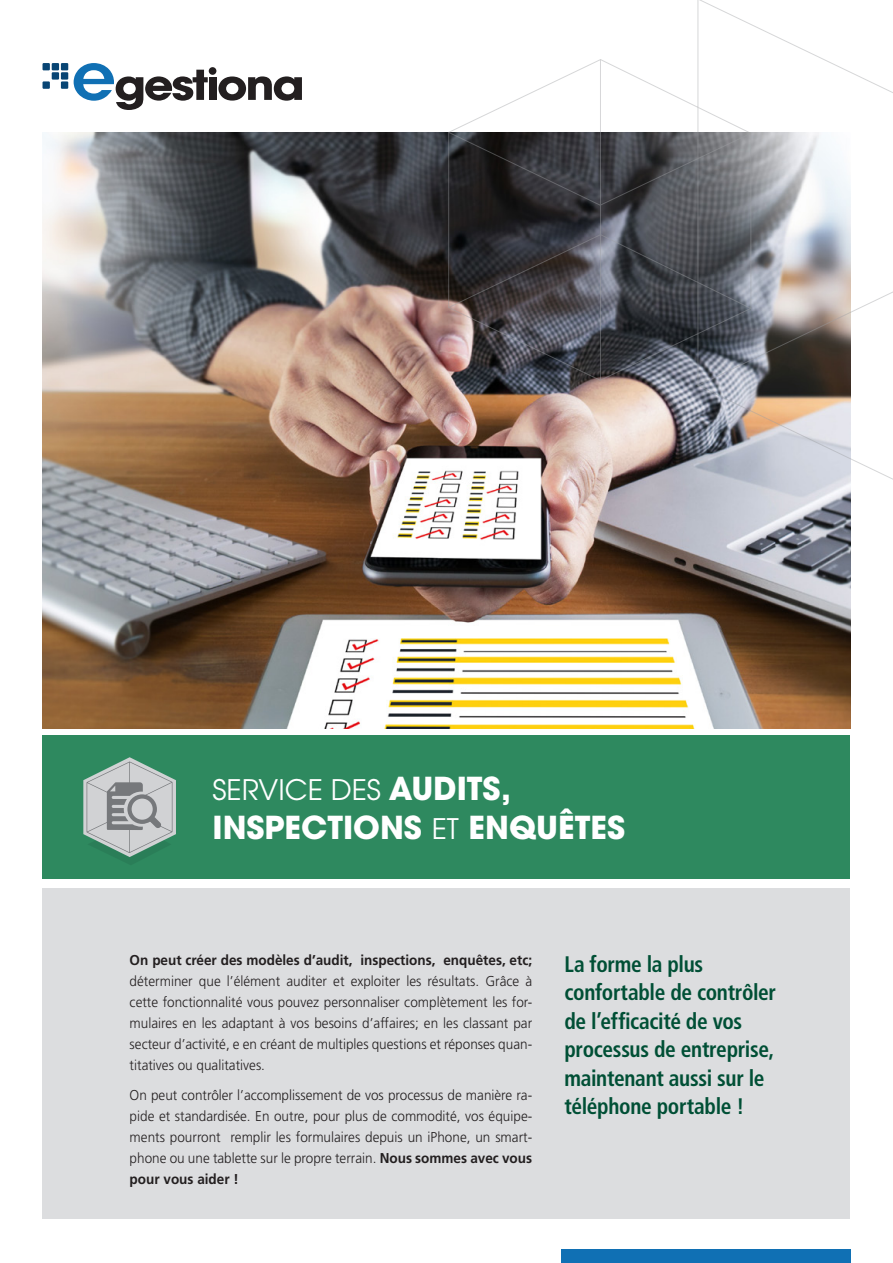
<style>
.page{position:relative;width:893px;height:1263px;background:#fff}
.page>*{position:absolute;margin:0;border:0;box-sizing:border-box;transform-origin:0 0}
.t1{font:700 31.5px "Avant Garde";color:#fff}
.t2{font:28.2px "Avant Garde";color:#fff}
.t3{font:700 condensed 22.5px/28.5px "Frutiger LT Std";letter-spacing:-.015em;color:#004f35;scale:.95 1}
.t4{font:300 14.25px/21px "Frutiger LT Std";color:#231f20;text-align:justify;scale:.95 1}
.t5{font:700 14.25px "Frutiger LT Std";color:#231f20;scale:.95 1}
.s1{font-weight:700;font-size:31.5px}
.s2{font-weight:400;font-size:28.2px}
.s3{font-weight:700}
</style>
<div class="page">
<img style="left:43px;top:132px;width:807px;height:596px">
<img style="left:447px;top:0;width:446px;height:547px">
<div style="left:209px;top:77px;width:7px;height:23px;background:#231f20"></div>
<svg style="left:218px;top:76px;width:84px;height:25px"></svg>
<div style="left:43px;top:63px;width:7px;height:7px;background:#084574"></div>
<div style="left:52px;top:63px;width:7px;height:7px;background:#084574"></div>
<div style="left:61px;top:63px;width:7px;height:7px;background:#084574"></div>
<div style="left:52px;top:72px;width:7px;height:8px;background:#084574"></div>
<div style="left:61px;top:72px;width:7px;height:8px;background:#084574"></div>
<div style="left:43px;top:81px;width:7px;height:8px;background:#084574"></div>
<div style="left:61px;top:81px;width:7px;height:8px;background:#084574"></div>
<svg style="left:74px;top:63px;width:134px;height:47px"></svg>
<div style="left:209px;top:67px;width:7px;height:8px;background:#231f20;border-radius:50%"></div>
<div style="left:43px;top:888px;width:807px;height:330px;background:#dcdddf"></div>
<div style="left:561px;top:1250px;width:289px;height:13px;background:#1070b4"></div>
<div style="left:43px;top:736px;width:807px;height:143px;background:#2e895f"></div>
<svg style="left:83px;top:757px;width:93px;height:108px"></svg>
<h2 class="t2" style="left:213px;top:772px;width:300px">SERVICE DES <span class="s1">AUDITS,</span></h2>
<h1 class="t1" style="left:213px;top:807px;width:414px">INSPECTIONS <span class="s2">ET</span> ENQUÊTES</h1>
<p class="t5" style="left:130px;top:952px;width:425px">On peut créer des modèles d’audit, inspections, enquêtes, etc;</p>
<p class="t4" style="left:130px;top:971px;width:425px">déterminer que l’élément auditer et exploiter les résultats. Grâce à cette fonctionnalité vous pouvez personnaliser complètement les for&shy;mulaires en les adaptant à vos besoins d’affaires; en les classant par secteur d’activité, e en créant de multiples questions et réponses quan&shy;titatives ou qualitatives.</p>
<p class="t4" style="left:130px;top:1085px;width:425px">On peut contrôler l’accomplissement de vos processus de manière ra&shy;pide et standardisée. En outre, pour plus de commodité, vos équipe&shy;ments pourront remplir les formulaires depuis un iPhone, un smart&shy;phone ou une tablette sur le propre terrain. <span class="s3">Nous sommes avec vous pour vous aider !</span></p>
<h3 class="t3" style="left:564px;top:949px;width:224px">La forme la plus confortable de contrôler de l’efficacité de vos processus de entreprise, maintenant aussi sur le téléphone portable !</h3>
</div>
